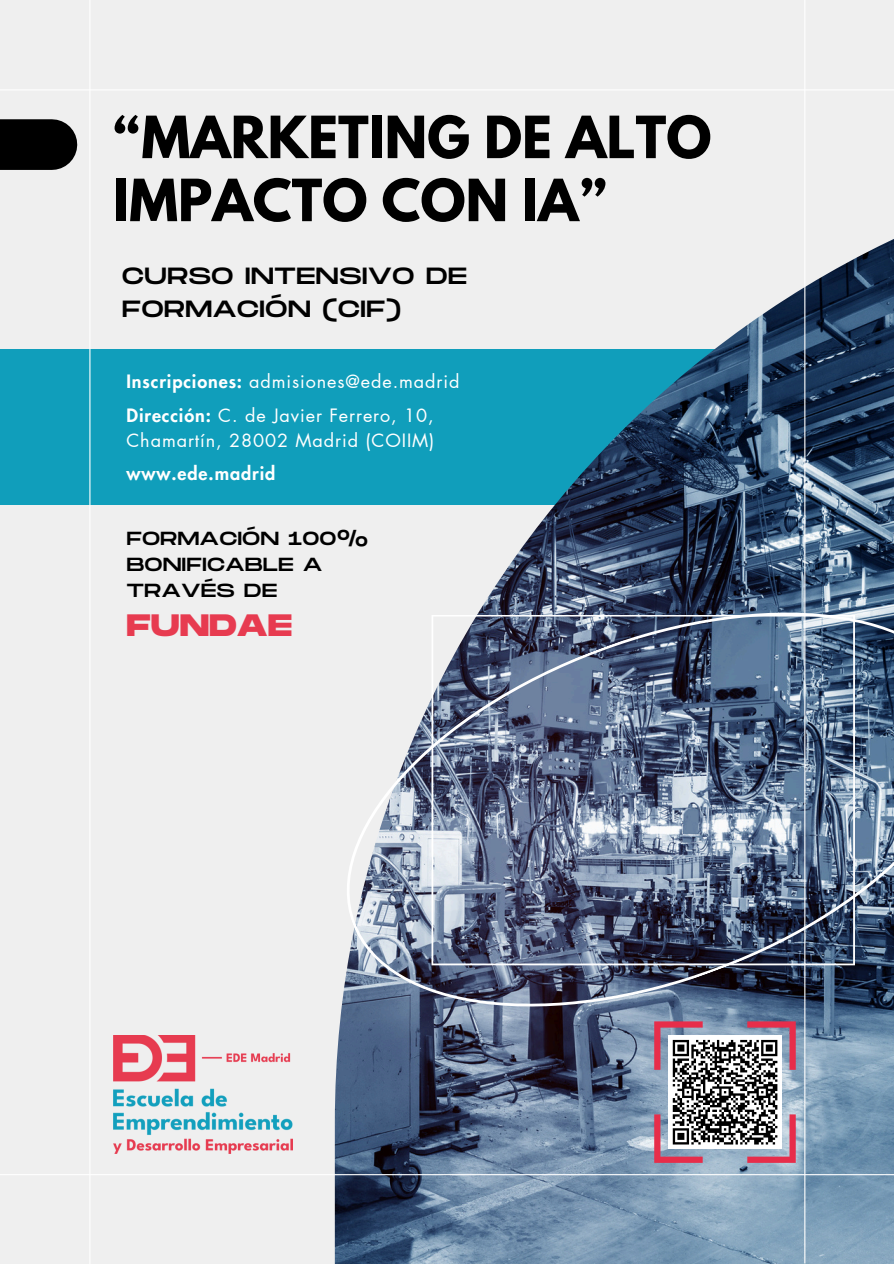
<style>
.page{position:relative;width:894px;height:1264px;background:#fff}
.page>*{position:absolute;margin:0;border:0;box-sizing:border-box;transform-origin:0 0}
.t1{font:700 51.45px/63px "League Spartan";color:#000}
.t2{font:700 30.9px "Monument Extended";color:#e73b50}
.t3{font:23.4px/32.7px "Monument Extended";color:#000}
.t4{font:18.9px/25.8px "Monument Extended";color:#000}
.t5{font:18px/24.8px "Futura LT Pro";letter-spacing:.05em;color:#fff}
.t6{font:800 18px "Futura LT Pro";letter-spacing:.05em;color:#fff}
.s1{font-weight:800}
</style>
<div class="page">
<div style="left:0;top:0;width:893px;height:1263px;background:#efefef"></div>
<div style="left:0;top:349px;width:893px;height:156px;background:#109ebb"></div>
<img style="left:335px;top:239px;width:558px;height:1024px">
<svg style="left:335px;top:535px;width:558px;height:549px"></svg>
<div style="left:0;top:119px;width:52px;height:51px;background:#000"></div>
<hr style="left:89px;top:0;width:1px;height:1263px;background:#fff">
<hr style="left:804px;top:0;width:1px;height:1263px;background:#fff">
<hr style="left:0;top:89px;width:893px;height:1px;background:#fff">
<hr style="left:0;top:1174px;width:893px;height:1px;background:#fff">
<img style="left:113px;top:1035px;width:179px;height:118px">
<svg style="left:654px;top:1021px;width:141px;height:141px"></svg>
<p class="t1" style="left:113px;top:112px;width:599px">“MARKETING DE ALTO<br>IMPACTO CON IA”</p>
<p class="t3" style="left:122px;top:261px;width:346px">CURSO INTENSIVO DE<br>FORMACIÓN (CIF)</p>
<p class="t5" style="left:126px;top:370px;width:334px"><span class="s1">Inscripciones:</span> admisiones@ede.madrid</p>
<h3 class="t5" style="left:126px;top:404px;width:309px"><span class="s1">Dirección:</span> C. de Javier Ferrero, 10,<br>Chamartín, 28002 Madrid (COIIM)</h3>
<p class="t6" style="left:126px;top:465px;width:150px">www.ede.madrid</p>
<h5 class="t4" style="left:126px;top:526px;width:244px">FORMACIÓN 100%<br>BONIFICABLE A<br>TRAVÉS DE</h5>
<h4 class="t2" style="left:126px;top:608px;width:167px">FUNDAE</h4>
</div>
